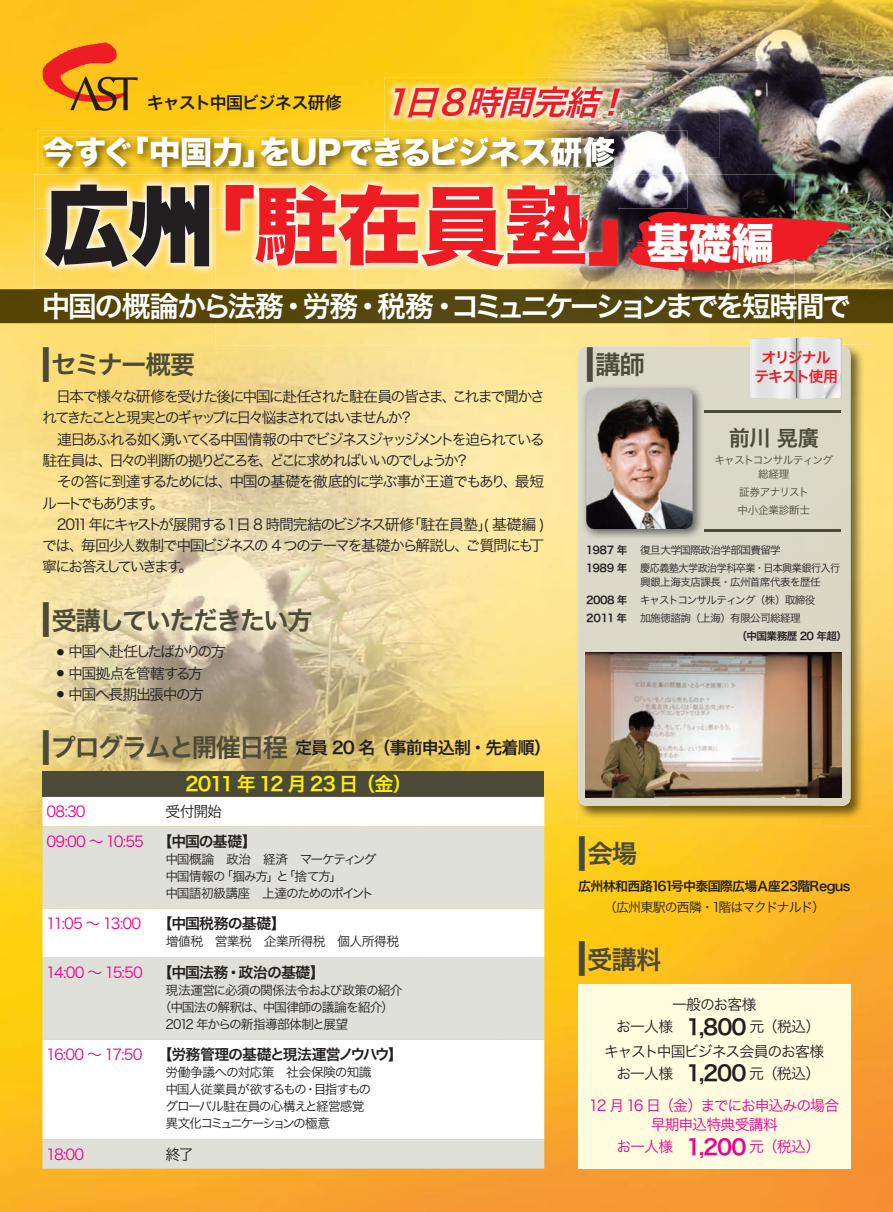
<style>
.page{position:relative;width:893px;height:1212px;background:#fff}
.page>*{position:absolute;margin:0;border:0;box-sizing:border-box;transform-origin:0 0}
.t1{font:85.05px "Hira Kaku Std W8";color:#ee1d23}
.t2{font:42.45px "Hira Kaku Std W8";color:#fff}
.t3{font:italic 34.05px "Hira Kaku Pro W6";color:#ee1d23}
.t4{font:31.95px "Hira Kaku Std W8";letter-spacing:-.03em;color:#fff}
.t5{font:28.65px "Hira Kaku Pro W6";letter-spacing:-.11em;color:#fff}
.t6{font:25.5px "Hira Kaku Pro W6";letter-spacing:-.07em;color:#4c4a38}
.t7{font:21.3px "Hira Kaku Pro W6";color:#4c4a38}
.t8{font:19.2px "Hira Kaku Pro W6";letter-spacing:-.085em;color:#fff101}
.t9{font:16.95px "Hira Kaku Pro W6";letter-spacing:-.05em;color:#231f20}
.t10{font:14.85px/21.3px "Hira Kaku Pro W3";letter-spacing:-.115em;color:#231f20}
.t11{font:14.85px/19.2px "Hira Kaku Pro W3";letter-spacing:-.06em;color:#ed028c;text-align:center}
.t12{font:14.85px "Hira Kaku Pro W6";letter-spacing:-.06em;color:#231f20}
.t13{font:14.85px/22.4px "Hira Kaku Pro W3";letter-spacing:-.07em;color:#231f20;text-align:center}
.t14{font:14.85px/22.4px "Hira Kaku Pro W3";letter-spacing:-.06em;color:#231f20;text-align:center}
.t15{font:14.85px/19.2px "Hira Kaku Pro W6";letter-spacing:-.075em;color:#ee1d23;text-align:center}
.t16{font:12.9px/21.3px "Hira Kaku Pro W6";letter-spacing:-.055em;color:#231f20;text-align:center}
.t17{font:12.75px/17px "Hira Kaku Pro W3";letter-spacing:-.075em;color:#231f20}
.t18{font:12.75px/17px "Hira Kaku Pro W3";letter-spacing:-.095em;color:#231f20}
.t19{font:12.75px "Hira Kaku Pro W3";letter-spacing:-.035em;color:#231f20}
.t20{font:10.65px/18px "Hira Kaku Pro W3";letter-spacing:-.055em;color:#231f20}
.t21{font:10.65px "Hira Kaku Pro W3";letter-spacing:-.1em;color:#231f20}
.t22{font:10.65px/13.8px "Hira Kaku Pro W3";letter-spacing:-.075em;color:#4c4a38;text-align:center}
.t23{font:10.65px/18px "Hira Kaku Pro W3";letter-spacing:-.05em;color:#4c4a38}
.t24{font:10.65px "Hira Kaku Pro W6";letter-spacing:-.05em;color:#231f20}
.s1{font-family:"Shin Go Pro";font-weight:900;color:#231f20}
.s2{font-size:45.9px}
.s3{font-size:45.9px;color:#4c4a38}
.s4{font-size:25.5px;color:#4c4a38}
.s5{color:#231f20}
.s6{font-family:"Hira Kaku Pro W6";color:#231f20}
.s7{font-family:"Hira Kaku Pro W3";color:#ed028c}
.s8{font-family:"Hira Kaku Pro W6"}
.s9{font-family:"Hira Kaku Pro W3"}
.s10{font-family:"Hira Kaku Pro W6";font-size:21.3px}
</style>
<div class="page">
<img style="left:0;top:0;width:893px;height:1212px">
<img style="left:576px;top:344px;width:295px;height:53px">
<img style="left:576px;top:397px;width:49px;height:429px">
<img style="left:822px;top:397px;width:49px;height:429px">
<img style="left:625px;top:806px;width:197px;height:20px">
<div style="left:578px;top:347px;width:272px;height:50px;background:#dbd9c8"></div>
<img style="left:578px;top:397px;width:45px;height:409px">
<div style="left:669px;top:397px;width:181px;height:409px;background:#dbd8c7"></div>
<div style="left:623px;top:546px;width:46px;height:260px;background:#dbd8c8"></div>
<svg style="left:43px;top:43px;width:95px;height:68px"></svg>
<img style="left:37px;top:131px;width:650px;height:43px">
<img style="left:43px;top:137px;width:572px;height:31px">
<img style="left:215px;top:174px;width:579px;height:171px">
<img style="left:576px;top:344px;width:174px;height:1px">
<img style="left:354px;top:184px;width:263px;height:82px">
<img style="left:35px;top:174px;width:180px;height:115px">
<img style="left:215px;top:174px;width:139px;height:115px">
<img style="left:226px;top:184px;width:128px;height:24px">
<div style="left:0;top:289px;width:893px;height:34px;background:#554406"></div>
<img style="left:35px;top:289px;width:759px;height:34px">
<img style="left:627px;top:211px;width:225px;height:61px">
<img style="left:581px;top:383px;width:130px;height:163px">
<img style="left:586px;top:389px;width:107px;height:140px">
<img style="left:586px;top:653px;width:255px;height:144px">
<svg style="left:750px;top:335px;width:92px;height:65px"></svg>
<img style="left:384px;top:77px;width:335px;height:80px">
<img style="left:384px;top:131px;width:303px;height:26px">
<img style="left:384px;top:137px;width:231px;height:20px">
<div style="left:578px;top:984px;width:272px;height:185px;background:#fffce0"></div>
<hr style="left:705px;top:529px;width:136px;height:2px;background:#4c4a38">
<hr style="left:705px;top:411px;width:136px;height:2px;background:#4c4a38">
<div style="left:43px;top:771px;width:501px;height:26px;background:#4c4a38"></div>
<svg style="left:43px;top:797px;width:501px;height:29px"></svg>
<svg style="left:43px;top:826px;width:501px;height:342px;fill:#e0e0da"></svg>
<p class="t3" style="left:383px;top:71px;width:261px">1日８時間完結！</p>
<p class="t9" style="left:147px;top:87px;width:196px">キャスト中国ビジネス研修</p>
<p class="t4" style="left:42px;top:134px;width:574px">今すぐ「中国力」をUPできるビジネス研修</p>
<p class="t1" style="left:45px;top:179px;width:629px"><span class="s1">広州</span>「駐在員塾」</p>
<p class="t5" style="left:42px;top:280px;width:810px">中国の概論から法務・労務・税務・コミュニケーションまでを短時間で</p>
<p class="t2" style="left:646px;top:219px;width:129px">基礎編</p>
<p class="t6" style="left:42px;top:342px;width:155px"><span class="s2">■</span> セミナー概要</p>
<p class="t10" style="left:42px;top:385px;width:504px">　日本で様々な研修を受けた後に中国に赴任された駐在員の皆さま、これまで聞かされてきたことと現実とのギャップに日々悩まされてはいませんか？<br>　連日あふれる如く湧いてくる中国情報の中でビジネスジャッジメントを迫られている駐在員は、日々の判断の拠りどころを、どこに求めればいいのでしょうか？<br>　その答に到達するためには、中国の基礎を徹底的に学ぶ事が王道でもあり、最短ルートでもあります。<br>　2011年にキャストが展開する1日 8 時間完結のビジネス研修｢駐在員塾｣( 基礎編 )では、毎回少人数制で中国ビジネスの 4 つのテーマを基礎から解説し、ご質問にも丁寧にお答えしていきます。</p>
<p class="t6" style="left:42px;top:597px;width:272px"><span class="s2">■</span> 受講していただきたい方</p>
<p class="t10" style="left:57px;top:640px;width:170px"><sup>●</sup> 中国へ赴任したばかりの方</p>
<p class="t10" style="left:57px;top:661px;width:148px"><sup>●</sup> 中国拠点を管轄する方</p>
<p class="t10" style="left:57px;top:683px;width:149px"><sup>●</sup> 中国へ長期出張中の方</p>
<p class="t9" style="left:42px;top:732px;width:510px"><span class="s3">■</span> <span class="s4">プログラムと開催日程</span> 定員 20 名（事前申込制・先着順）</p>
<p class="t8" style="left:185px;top:767px;width:228px">2011 年 12 月 23 日（金）</p>
<p class="t11" style="left:47px;top:796px;width:211px;line-height:29.4px;text-align:left;text-indent:119px"><span class="s5">受付開始<br></span>09:00 ～ 10:55 <span class="s6">【中国の基礎】</span></p>
<p class="t18" style="left:165px;top:850px;width:213px">中国概論　政治　経済　マーケティング中国情報の「掴み方」と「捨て方」<br>中国語初級講座　上達のためのポイント</p>
<p class="t11" style="left:46px;top:913px;width:241px">11:05 ～ 13:00 <span class="s6">【中国税務の基礎】</span></p>
<p class="t19" style="left:166px;top:930px;width:235px">増値税　営業税　企業所得税　個人所得税</p>
<p class="t12" style="left:46px;top:958px;width:280px"><span class="s7">14:00 ～ 15:50</span> 【中国法務・政治の基礎】</p>
<p class="t17" style="left:166px;top:981px;width:238px">現法運営に必須の関係法令および政策の紹介</p>
<p class="t17" style="left:159px;top:998px;width:237px">（中国法の解釈は、中国律師の議論を紹介）</p>
<p class="t17" style="left:166px;top:1015px;width:184px">2012 年からの新指導部体制と展望</p>
<p class="t12" style="left:46px;top:1041px;width:358px"><span class="s7">16:00 ～ 17:50</span> 【労務管理の基礎と現法運営ノウハウ】</p>
<p class="t17" style="left:165px;top:1063px;width:208px">労働争議への対応策　社会保険の知識中国人従業員が欲するもの・目指すものグローバル駐在員の心構えと経営感覚異文化コミュニケーションの極意</p>
<p class="t11" style="left:46px;top:1143px;width:40px">18:00</p>
<p class="t10" style="left:166px;top:1142px;width:30px">終了</p>
<p class="t11" style="left:47px;top:801px;width:41px">08:30</p>
<p class="t6" style="left:586px;top:342px;width:60px"><span class="s2">■</span> 講師</p>
<p class="t15" style="left:754px;top:347px;width:85px">オリジナルテキスト使用</p>
<p class="t7" style="left:729px;top:418px;width:92px">前川 晃廣</p>
<p class="t22" style="left:714px;top:452px;width:120px">キャストコンサルティング総経理</p>
<p class="t23" style="left:738px;top:482px;width:74px">証券アナリスト中小企業診断士</p>
<p class="t20" style="left:586px;top:540px;width:256px"><span class="s8">1987 年</span> 復旦大学国際政治学部国費留学<br><span class="s8">1989 年</span> 慶応義塾大学政治学科卒業・日本興業銀行入行</p>
<p class="t20" style="left:640px;top:572px;width:182px">興銀上海支店課長・広州首席代表を歴任</p>
<p class="t21" style="left:586px;top:590px;width:231px"><span class="s8">2008 年</span> キャストコンサルティング（株）取締役</p>
<p class="t20" style="left:586px;top:608px;width:216px"><span class="s8">2011 年</span> 加施徳諮詢（上海）有限公司総経理</p>
<p class="t24" style="left:736px;top:626px;width:112px">（中国業務歴 20 年超）</p>
<p class="t6" style="left:578px;top:831px;width:61px"><span class="s2">■</span> 会場</p>
<p class="t16" style="left:578px;top:874px;width:274px">広州林和西路161号中泰国際広場A座23階Regus<span class="s9">（広州東駅の西隣・1階はマクドナルド）</span></p>
<p class="t6" style="left:578px;top:936px;width:85px"><span class="s2">■</span> 受講料</p>
<p class="t14" style="left:616px;top:992px;width:205px">一般のお客様<br>お一人様　<span class="s10">1,800</span> 元（税込）</p>
<p class="t13" style="left:604px;top:1039px;width:221px">キャスト中国ビジネス会員のお客様お一人様　<span class="s10">1,200</span> 元（税込）</p>
<p class="t11" style="left:589px;top:1094px;width:252px">12 月 16 日（金）までにお申込みの場合早期申込特典受講料</p>
<p class="t11" style="left:616px;top:1136px;width:205px">お一人様　<span class="s10">1,200</span> 元（税込）</p>
</div>
